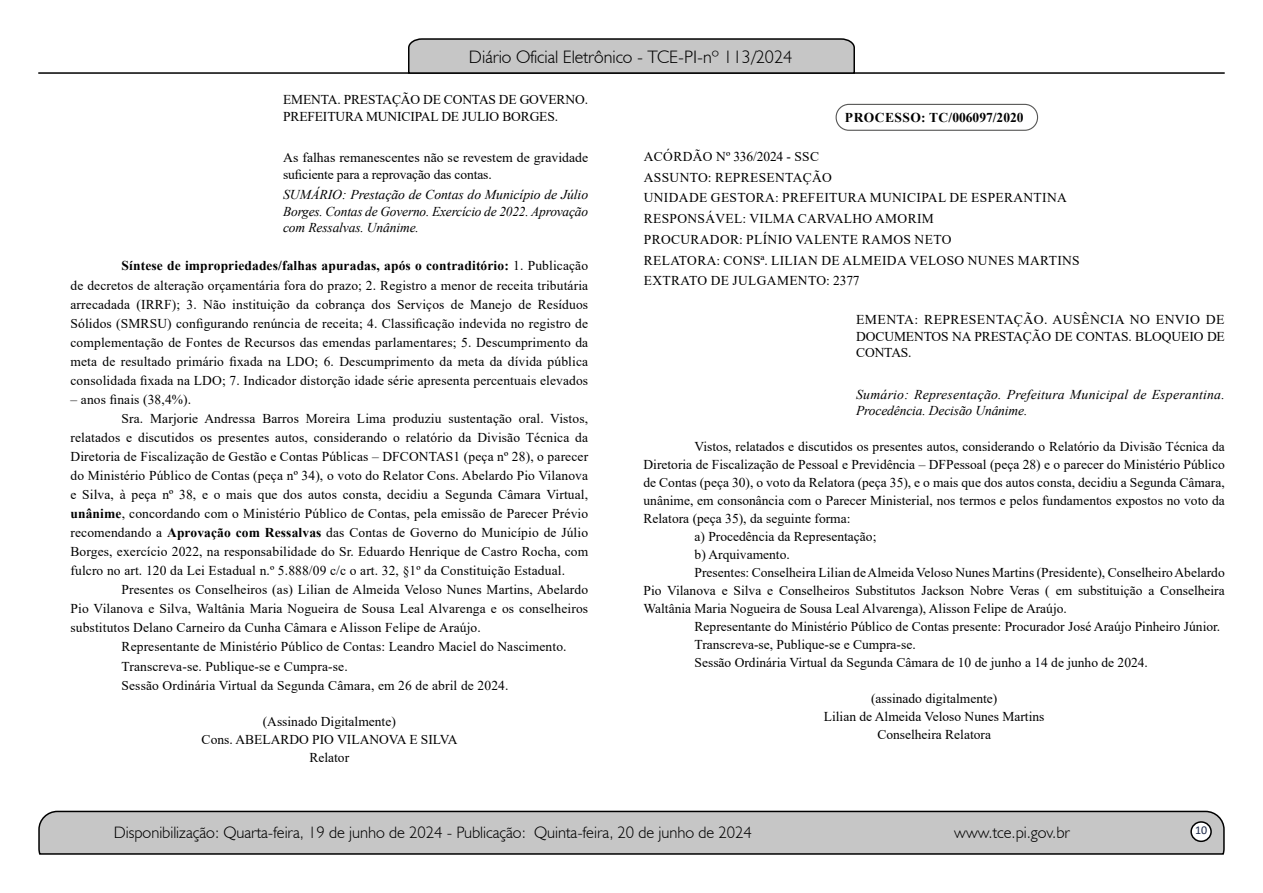
<style>
.page{position:relative;width:1263px;height:893px;background:#fff}
.page>*{position:absolute;margin:0;border:0;box-sizing:border-box;transform-origin:0 0}
.t1{font:300 18px "Humanist 521 BT";color:#000}
.t2{font:300 16.5px "Humanist 521 BT";color:#000}
.t3{font:13.5px/20.7px "Times New Roman";letter-spacing:.01em;color:#000}
.t4{font:italic 13.5px/16.5px "Times New Roman";letter-spacing:-.01em;color:#000;text-align:justify}
.t5{font:italic 13.5px/16.5px "Times New Roman";letter-spacing:.015em;color:#000}
.t6{font:13.5px/16.5px "Times New Roman";letter-spacing:-.01em;color:#000}
.t7{font:700 13.5px "Times New Roman";letter-spacing:.02em;color:#000}
.t8{font:12px "Calibri";color:#212d4c}
.s1{font-weight:700}
</style>
<div class="page">
<svg style="left:38px;top:810px;width:1187px;height:45px;background:#b9b9b9"></svg>
<div style="left:1191px;top:822px;width:20px;height:19px;background:#fff;border-radius:50%"></div>
<div style="left:1190px;top:821px;width:22px;height:21px;border:2px solid #000;border-radius:50%"></div>
<hr style="left:38px;top:72px;width:1187px;height:2px;background:#000">
<svg style="left:407px;top:38px;width:449px;height:36px;background:#b4b4b4"></svg>
<div style="left:835px;top:104px;width:203px;height:27px;border:1px solid #575756;border-radius:13px"></div>
<h1 class="t1" style="left:469px;top:46px;width:325px">Diário Oficial Eletrônico - TCE-PI-nº 113/2024</h1>
<p class="t6" style="left:283px;top:91px;width:306px">EMENTA. PRESTAÇÃO DE CONTAS DE GOVERNO.<br>PREFEITURA MUNICIPAL DE JULIO BORGES.</p>
<p class="t3" style="left:283px;top:149px;width:307px;line-height:16.5px">As falhas remanescentes não se revestem de gravidade suficiente para a reprovação das contas.</p>
<p class="t4" style="left:283px;top:186px;width:307px">SUMÁRIO: Prestação de Contas do Município de Júlio Borges. Contas de Governo. Exercício de 2022. Aprovação com Ressalvas. Unânime.</p>
<p class="t3" style="left:70px;top:256px;width:519px;line-height:19px;text-align:justify;text-indent:51px"><span class="s1">Síntese de impropriedades/falhas apuradas, após o contraditório:</span> 1. Publicação de decretos de alteração orçamentária fora do prazo; 2. Registro a menor de receita tributária arrecadada (IRRF); 3. Não instituição da cobrança dos Serviços de Manejo de Resíduos Sólidos (SMRSU) configurando renúncia de receita; 4. Classificação indevida no registro de complementação de Fontes de Recursos das emendas parlamentares; 5. Descumprimento da meta de resultado primário fixada na LDO; 6. Descumprimento da meta da dívida pública consolidada fixada na LDO; 7. Indicador distorção idade série apresenta percentuais elevados</p>
<p class="t3" style="left:70px;top:388px;width:122px">– anos finais (38,4%).</p>
<p class="t3" style="left:122px;top:408px;width:468px">Sra. Marjorie Andressa Barros Moreira Lima produziu sustentação oral. Vistos,</p>
<p class="t3" style="left:70px;top:427px;width:519px">relatados e discutidos os presentes autos, considerando o relatório da Divisão Técnica da</p>
<p class="t3" style="left:70px;top:446px;width:519px">Diretoria de Fiscalização de Gestão e Contas Públicas – DFCONTAS1 (peça nº 28), o parecer</p>
<p class="t3" style="left:70px;top:465px;width:519px">do Ministério Público de Contas (peça nº 34), o voto do Relator Cons. Abelardo Pio Vilanova</p>
<p class="t3" style="left:70px;top:484px;width:519px">e Silva, à peça nº 38, e o mais que dos autos consta, decidiu a Segunda Câmara Virtual,</p>
<p class="t3" style="left:70px;top:503px;width:519px"><span class="s1">unânime</span>, concordando com o Ministério Público de Contas, pela emissão de Parecer Prévio</p>
<p class="t3" style="left:70px;top:522px;width:519px">recomendando a <span class="s1">Aprovação com Ressalvas</span> das Contas de Governo do Município de Júlio</p>
<p class="t3" style="left:70px;top:541px;width:519px">Borges, exercício 2022, na responsabilidade do Sr. Eduardo Henrique de Castro Rocha, com</p>
<p class="t3" style="left:70px;top:560px;width:496px">fulcro no art. 120 da Lei Estadual n.º 5.888/09 c/c o art. 32, §1º da Constituição Estadual.</p>
<p class="t3" style="left:122px;top:579px;width:468px">Presentes os Conselheiros (as) Lilian de Almeida Veloso Nunes Martins, Abelardo</p>
<p class="t3" style="left:70px;top:598px;width:519px">Pio Vilanova e Silva, Waltânia Maria Nogueira de Sousa Leal Alvarenga e os conselheiros</p>
<p class="t3" style="left:70px;top:617px;width:412px">substitutos Delano Carneiro da Cunha Câmara e Alisson Felipe de Araújo.</p>
<p class="t3" style="left:122px;top:636px;width:447px">Representante de Ministério Público de Contas: Leandro Maciel do Nascimento.</p>
<p class="t3" style="left:122px;top:655px;width:228px">Transcreva-se. Publique-se e Cumpra-se.</p>
<p class="t3" style="left:122px;top:674px;width:388px">Sessão Ordinária Virtual da Segunda Câmara, em 26 de abril de 2024.</p>
<p class="t3" style="left:202px;top:712px;width:258px;line-height:18px;text-align:center">(Assinado Digitalmente)<br>Cons. ABELARDO PIO VILANOVA E SILVA<br>Relator</p>
<p class="t7" style="left:845px;top:108px;width:180px">PROCESSO: TC/006097/2020</p>
<p class="t3" style="left:644px;top:146px;width:437px">ACÓRDÃO Nº 336/2024 - SSC<br>ASSUNTO: REPRESENTAÇÃO<br>UNIDADE GESTORA: PREFEITURA MUNICIPAL DE ESPERANTINA RESPONSÁVEL: VILMA CARVALHO AMORIM<br>PROCURADOR: PLÍNIO VALENTE RAMOS NETO<br>RELATORA: CONSª. LILIAN DE ALMEIDA VELOSO NUNES MARTINS EXTRATO DE JULGAMENTO: 2377</p>
<p class="t3" style="left:856px;top:311px;width:370px;line-height:16.5px;text-align:justify">EMENTA: REPRESENTAÇÃO. AUSÊNCIA NO ENVIO DE DOCUMENTOS NA PRESTAÇÃO DE CONTAS. BLOQUEIO DE CONTAS.</p>
<p class="t5" style="left:856px;top:386px;width:370px">Sumário: Representação. Prefeitura Municipal de Esperantina.<br>Procedência. Decisão Unânime.</p>
<p class="t3" style="left:695px;top:436px;width:532px">Vistos, relatados e discutidos os presentes autos, considerando o Relatório da Divisão Técnica da</p>
<p class="t3" style="left:643px;top:454px;width:583px">Diretoria de Fiscalização de Pessoal e Previdência – DFPessoal (peça 28) e o parecer do Ministério Público</p>
<p class="t3" style="left:643px;top:472px;width:583px">de Contas (peça 30), o voto da Relatora (peça 35), e o mais que dos autos consta, decidiu a Segunda Câmara,</p>
<p class="t3" style="left:643px;top:490px;width:583px">unânime, em consonância com o Parecer Ministerial, nos termos e pelos fundamentos expostos no voto da</p>
<p class="t3" style="left:643px;top:508px;width:208px">Relatora (peça 35), da seguinte forma:</p>
<p class="t3" style="left:695px;top:526px;width:183px">a) Procedência da Representação;</p>
<p class="t3" style="left:695px;top:544px;width:97px">b) Arquivamento.</p>
<p class="t3" style="left:695px;top:562px;width:532px">Presentes: Conselheira Lilian de Almeida Veloso Nunes Martins (Presidente), Conselheiro Abelardo</p>
<p class="t3" style="left:643px;top:580px;width:583px">Pio Vilanova e Silva e Conselheiros Substitutos Jackson Nobre Veras ( em substituição a Conselheira</p>
<p class="t3" style="left:643px;top:598px;width:425px">Waltânia Maria Nogueira de Sousa Leal Alvarenga), Alisson Felipe de Araújo.</p>
<p class="t3" style="left:695px;top:616px;width:527px">Representante do Ministério Público de Contas presente: Procurador José Araújo Pinheiro Júnior.</p>
<p class="t3" style="left:695px;top:634px;width:223px">Transcreva-se, Publique-se e Cumpra-se.</p>
<p class="t3" style="left:695px;top:652px;width:455px">Sessão Ordinária Virtual da Segunda Câmara de 10 de junho a 14 de junho de 2024.</p>
<p class="t3" style="left:824px;top:689px;width:222px;line-height:18px;text-align:center">(assinado digitalmente)<br>Lilian de Almeida Veloso Nunes Martins<br>Conselheira Relatora</p>
<p class="t2" style="left:114px;top:822px;width:640px">Disponibilização: Quarta-feira, 19 de junho de 2024 - Publicação: Quinta-feira, 20 de junho de 2024</p>
<p class="t2" style="left:954px;top:822px;width:117px">www.tce.pi.gov.br</p>
<p class="t8" style="left:1195px;top:821px;width:14px">10</p>
</div>
